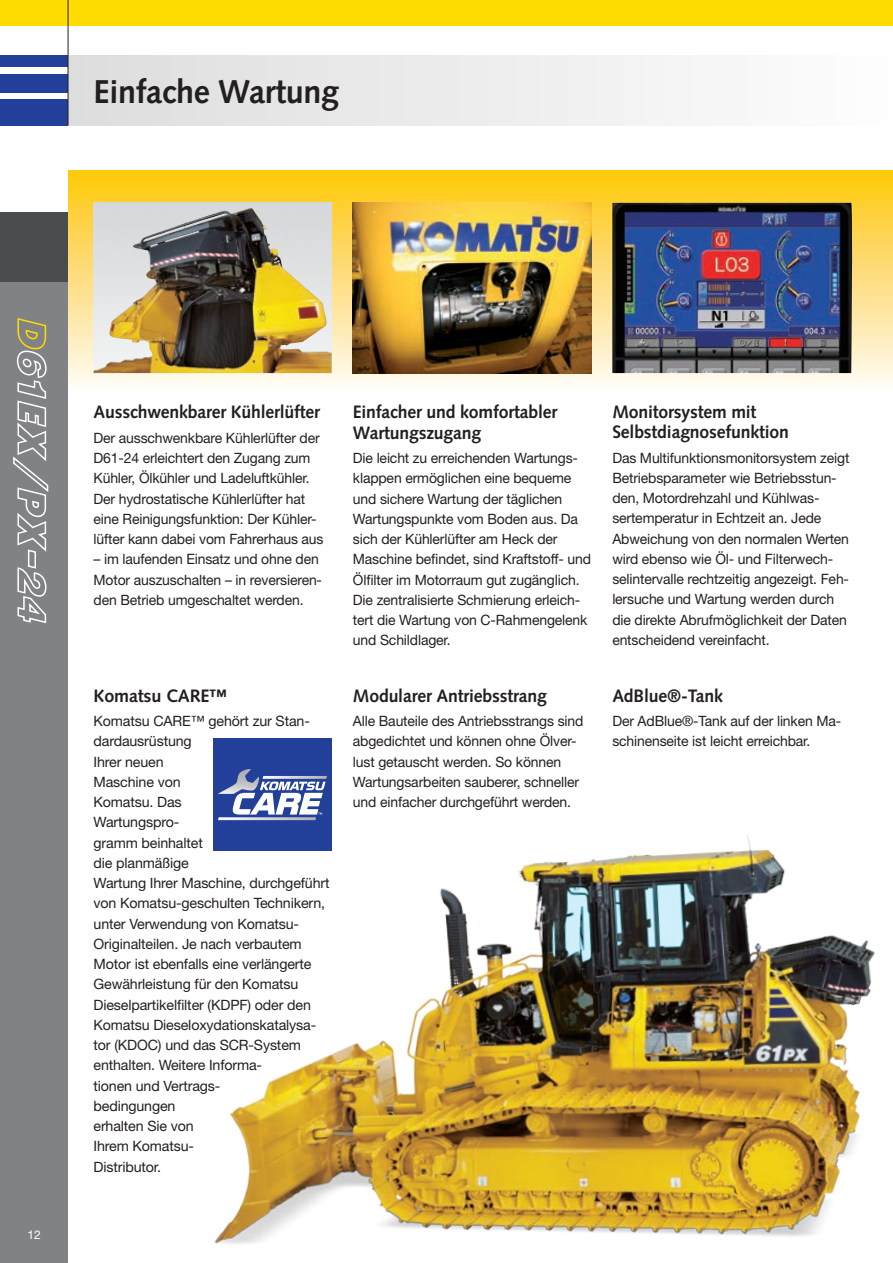
<style>
.page{position:relative;width:893px;height:1263px;background:#fff}
.page>*{position:absolute;margin:0;border:0;box-sizing:border-box;transform-origin:0 0}
.t1{font:700 33px "Syntax LTCE";letter-spacing:-.01em;color:#231f20}
.t2{font:700 18px/20.2px "Syntax LTCE";letter-spacing:-.01em;color:#231f20}
.t3{font:14.25px/20.2px "Helvetica Neue LT Pro";letter-spacing:-.01em;color:#231f20}
.t4{font:12px "Helvetica Neue LT Pro";color:#fff}
</style>
<div class="page">
<div style="left:68px;top:170px;width:825px;height:221px;background:linear-gradient(to bottom,#fdc40c,#fbf7f5)"></div>
<div style="left:0;top:213px;width:68px;height:1050px;background:#808285"></div>
<div style="left:0;top:99px;width:68px;height:26px;background:#223f99"></div>
<div style="left:0;top:74px;width:68px;height:18px;background:#223f99"></div>
<div style="left:0;top:55px;width:68px;height:12px;background:#223f99"></div>
<div style="left:0;top:0;width:893px;height:26px;background:#ffdc01"></div>
<div style="left:0;top:213px;width:68px;height:69px;background:#4b4c4d"></div>
<div style="left:68px;top:55px;width:825px;height:70px;background:linear-gradient(to right,#ddddde,#fdfdfe)"></div>
<hr style="left:68px;top:0;width:1px;height:125px;background:#231f20">
<img style="left:353px;top:203px;width:238px;height:170px">
<img style="left:94px;top:203px;width:238px;height:5px">
<img style="left:94px;top:208px;width:238px;height:165px">
<img style="left:612px;top:203px;width:241px;height:170px">
<div style="left:213px;top:738px;width:119px;height:113px;background:#223f99"></div>
<svg style="left:218px;top:769px;width:109px;height:37px"></svg>
<img style="left:214px;top:806px;width:661px;height:438px">
<svg style="left:13px;top:318px;width:36px;height:305px"></svg>
<h1 class="t1" style="left:94px;top:73px;width:247px">Einfache Wartung</h1>
<p class="t4" style="left:27px;top:1227px;width:15px">12</p>
<p class="t2" style="left:94px;top:402px;width:228px">Ausschwenkbarer Kühlerlüfter</p>
<p class="t3" style="left:94px;top:427px;width:232px">Der ausschwenkbare Kühlerlüfter der D61-24 erleichtert den Zugang zum Kühler, Ölkühler und Ladeluftkühler.<br>Der hydrostatische Kühlerlüfter hat eine Reinigungsfunktion: Der Kühler&shy;lüfter kann dabei vom Fahrerhaus aus</p>
<p class="t3" style="left:94px;top:549px;width:230px">– im laufenden Einsatz und ohne den<br>Motor auszuschalten – in reversieren&shy;den Betrieb umgeschaltet werden.</p>
<p class="t2" style="left:94px;top:685px;width:135px">Komatsu CARE™</p>
<p class="t3" style="left:94px;top:710px;width:238px">Komatsu CARE™ gehört zur Stan&shy;dardausrüstung<br>Ihrer neuen<br>Maschine von<br>Komatsu. Das<br>Wartungspro-<br>gramm beinhaltet<br>die planmäßige<br>Wartung Ihrer Maschine, durchgeführt von Komatsu-geschulten Technikern, unter Verwendung von Komatsu-<br>Originalteilen. Je nach verbautem<br>Motor ist ebenfalls eine verlängerte<br>Gewährleistung für den Komatsu<br>Dieselpartikelfilter (KDPF) oder den<br>Komatsu Dieseloxydationskatalysa&shy;tor (KDOC) und das SCR-System enthalten. Weitere Informa-<br>tionen und Vertrags-<br>bedingungen<br>erhalten Sie von<br>Ihrem Komatsu-<br>Distributor.</p>
<p class="t2" style="left:353px;top:402px;width:206px">Einfacher und komfortabler<br>Wartungszugang</p>
<p class="t3" style="left:353px;top:448px;width:240px">Die leicht zu erreichenden Wartungs&shy;klappen ermöglichen eine bequeme und sichere Wartung der täglichen Wartungspunkte vom Boden aus. Da sich der Kühlerlüfter am Heck der Maschine befindet, sind Kraftstoff- und Ölfilter im Motorraum gut zugänglich.<br>Die zentralisierte Schmierung erleich&shy;tert die Wartung von C-Rahmengelenk und Schildlager.</p>
<p class="t2" style="left:353px;top:685px;width:195px">Modularer Antriebsstrang</p>
<p class="t3" style="left:353px;top:710px;width:232px">Alle Bauteile des Antriebsstrangs sind abgedichtet und können ohne Ölver&shy;lust getauscht werden. So können Wartungsarbeiten sauberer, schneller und einfacher durchgeführt werden.</p>
<p class="t2" style="left:612px;top:402px;width:178px">Monitorsystem mit<br>Selbstdiagnosefunktion</p>
<p class="t3" style="left:612px;top:447px;width:239px">Das Multifunktionsmonitorsystem zeigt Betriebsparameter wie Betriebsstun&shy;den, Motordrehzahl und Kühlwas&shy;sertemperatur in Echtzeit an. Jede Abweichung von den normalen Werten wird ebenso wie Öl- und Filterwech&shy;selintervalle rechtzeitig angezeigt. Feh&shy;lersuche und Wartung werden durch die direkte Abrufmöglichkeit der Daten entscheidend vereinfacht.</p>
<p class="t2" style="left:612px;top:685px;width:112px">AdBlue®-Tank</p>
<p class="t3" style="left:612px;top:710px;width:230px">Der AdBlue®-Tank auf der linken Ma&shy;schinenseite ist leicht erreichbar.</p>
</div>
